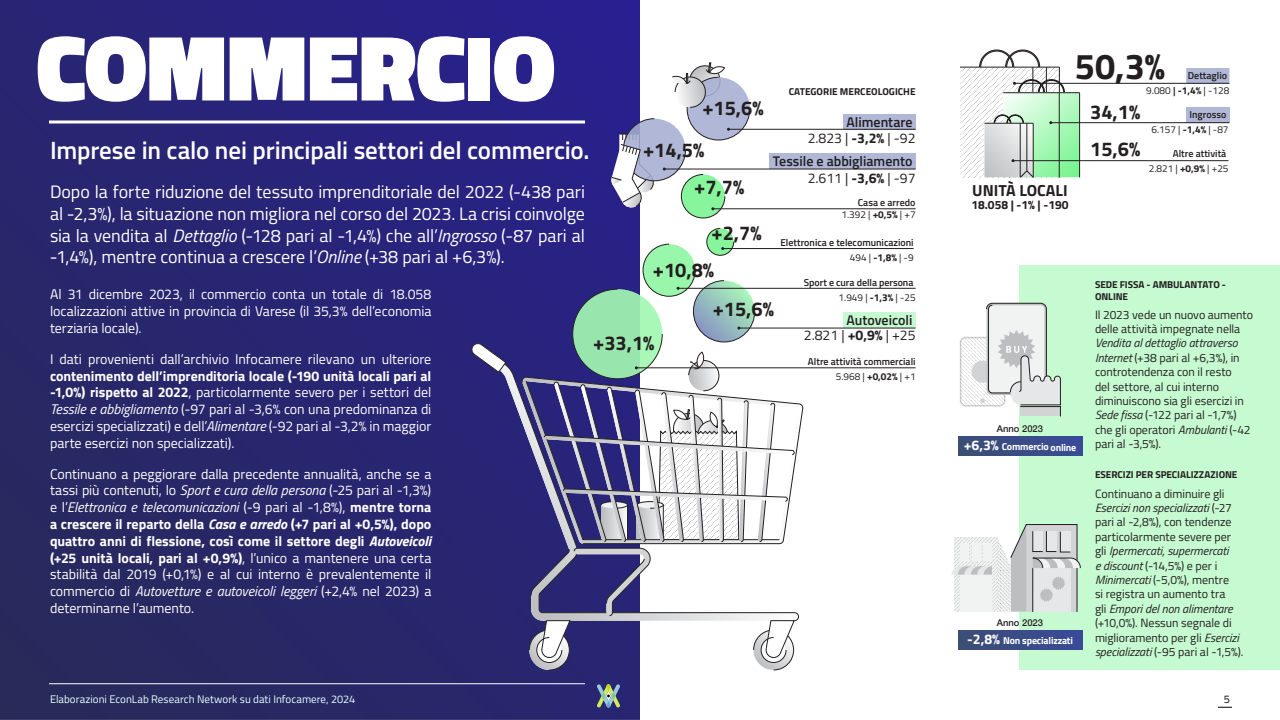
<style>
.page{position:relative;width:1280px;height:720px;background:#fff}
.page>*{position:absolute;margin:0;border:0;box-sizing:border-box;transform-origin:0 0}
.t1{font:900 94px "Titillium Web";letter-spacing:-.005em;color:#fff}
.t2{font:700 36px "Titillium Web";color:#231f20}
.t3{font:600 25px "Titillium Web";letter-spacing:-.005em;color:#fff}
.t4{font:700 20px/41.2px "Titillium Web";color:#231f20}
.t5{font:18px/21.6px "Titillium Web";letter-spacing:-.005em;color:#fff;text-align:justify}
.t6{font:700 16px "Titillium Web";color:#231f20}
.t7{font:14px/16.8px "Titillium Web";letter-spacing:-.005em;color:#fff;text-align:justify}
.t8{font:600 14px/16.8px "Titillium Web";color:#231f20;text-align:right}
.t9{font:12px/14.4px "Titillium Web";letter-spacing:-.005em;color:#231f20}
.t10{font:700 12px "Titillium Web";color:#231f20}
.t11{font:11px "Titillium Web";color:#e9fffd}
.t12{font:11px "Titillium Web";color:#000}
.t13{font:600 10px/15px "Titillium Web";color:#231f20;text-align:right}
.t14{font:700 10px/12px "Titillium Web";letter-spacing:-.005em;color:#231f20}
.t15{font:700 10px "Titillium Web";letter-spacing:-.025em;color:#fff}
.t16{font:10px/15px "Titillium Web";color:#231f20;text-align:right}
.t17{font:500 9.4px "Helvetica Neue";color:#231f20}
.s1{font-weight:400}
.s2{font-weight:700}
.s3{font-style:italic}
.s4{font-weight:700;font-style:italic}
.s5{font-weight:600}
.s6{font-size:14px}
</style>
<div class="page">
<div style="left:0;top:0;width:640px;height:720px;background:linear-gradient(to bottom,#282282,#282960)"></div>
<svg style="left:1218px;top:707px;width:14px;height:1px"></svg>
<hr style="left:49px;top:684px;width:536px;height:1px;background:#fff">
<svg style="left:597px;top:684px;width:23px;height:24px"></svg>
<svg style="left:49px;top:120px;width:536px;height:4px"></svg>
<div style="left:1186px;top:107px;width:43px;height:16px;background:#b0b7d7"></div>
<svg style="left:1186px;top:68px;width:43px;height:16px"></svg>
<svg style="left:843px;top:114px;width:73px;height:15px"></svg>
<div style="left:769px;top:153px;width:147px;height:16px;background:#b0b7d7"></div>
<div style="left:1020px;top:265px;width:260px;height:405px;background:#c6fad0"></div>
<svg style="left:979px;top:49px;width:62px;height:18px"></svg>
<svg style="left:960px;top:68px;width:99px;height:109px"></svg>
<hr style="left:960px;top:67px;width:99px;height:1px;background:#231f20">
<hr style="left:1032px;top:67px;width:1px;height:110px;background:#231f20">
<hr style="left:1059px;top:67px;width:1px;height:110px;background:#231f20">
<div style="left:471px;top:343px;width:325px;height:327px;background:#28266e"></div>
<svg style="left:473px;top:344px;width:326px;height:277px;background:#3a377f"></svg>
<svg style="left:470px;top:342px;width:37px;height:31px"></svg>
<div style="left:843px;top:312px;width:73px;height:16px;background:#c6fad0"></div>
<hr style="left:728px;top:129px;width:188px;height:1px;background:#231f20">
<hr style="left:664px;top:169px;width:252px;height:1px;background:#231f20">
<hr style="left:713px;top:209px;width:203px;height:1px;background:#231f20">
<svg style="left:611px;top:62px;width:140px;height:157px"></svg>
<hr style="left:723px;top:248px;width:191px;height:1px;background:#231f20">
<hr style="left:678px;top:288px;width:238px;height:1px;background:#231f20">
<hr style="left:739px;top:328px;width:177px;height:1px;background:#231f20">
<hr style="left:636px;top:368px;width:280px;height:1px;background:#231f20">
<svg style="left:529px;top:228px;width:266px;height:443px"></svg>
<hr style="left:1014px;top:83px;width:215px;height:1px;background:#231f20">
<hr style="left:1051px;top:122px;width:178px;height:1px;background:#231f20">
<hr style="left:1013px;top:160px;width:216px;height:1px;background:#231f20">
<svg style="left:984px;top:79px;width:97px;height:99px"></svg>
<svg style="left:960px;top:337px;width:45px;height:69px"></svg>
<div style="left:972px;top:361px;width:22px;height:22px;background:#d1d3d4;border-radius:50%"></div>
<svg style="left:980px;top:303px;width:81px;height:114px"></svg>
<svg style="left:954px;top:538px;width:44px;height:74px"></svg>
<svg style="left:998px;top:524px;width:83px;height:89px"></svg>
<div style="left:984px;top:543px;width:8px;height:18px;background:#f1f2f2"></div>
<div style="left:972px;top:543px;width:8px;height:18px;background:#f1f2f2"></div>
<div style="left:960px;top:544px;width:9px;height:17px;background:#f1f2f2"></div>
<div style="left:960px;top:575px;width:32px;height:37px;background:#f1f2f2"></div>
<svg style="left:952px;top:566px;width:40px;height:9px"></svg>
<svg style="left:958px;top:436px;width:124px;height:20px;background:#3a4c85"></svg>
<div style="left:958px;top:630px;width:124px;height:19px;background:linear-gradient(to right,#3b4e74,#394a97)"></div>
<h1 class="t1" style="left:36px;top:-1px;width:521px">COMMERCIO</h1>
<p class="t14" style="left:789px;top:85px;width:128px">CATEGORIE MERCEOLOGICHE</p>
<h3 class="t4" style="left:643px;top:87px;width:122px;text-indent:59px">+15,6% +14,5%</h3>
<h3 class="t4" style="left:694px;top:166px;width:52px">+7,7%</h3>
<h3 class="t4" style="left:653px;top:214px;width:110px;line-height:36.7px;text-indent:59px">+2,7% +10,8%</h3>
<h3 class="t4" style="left:713px;top:288px;width:63px">+15,6%</h3>
<p class="t8" style="left:808px;top:113px;width:109px">Alimentare<br><span class="s1">2.823 |</span> <span class="s2">-3,2%</span> <span class="s1">| -92</span></p>
<p class="t8" style="left:773px;top:152px;width:144px">Tessile e abbigliamento<br><span class="s1">2.611 |</span> <span class="s2">-3,6%</span> <span class="s1">| -97</span></p>
<p class="t13" style="left:841px;top:196px;width:76px;line-height:12px">Casa e arredo<br><span class="s1">1.392 |</span> <span class="s2">+0,5%</span> <span class="s1">| +7</span></p>
<p class="t13" style="left:780px;top:234px;width:135px">Elettronica e telecomunicazioni<br><span class="s1">494 |</span> <span class="s2">-1,8%</span> <span class="s1">| -9</span></p>
<p class="t13" style="left:804px;top:274px;width:113px">Sport e cura della persona<br><span class="s1">1.949 |</span> <span class="s2">-1,3%</span> <span class="s1">| -25</span></p>
<p class="t8" style="left:804px;top:312px;width:113px;line-height:15px">Autoveicoli<br><span class="s1">2.821 |</span> <span class="s2">+0,9%</span> <span class="s1">| +25</span></p>
<p class="t13" style="left:808px;top:354px;width:109px">Altre attività commerciali<br><span class="s1">5.968 |</span> <span class="s2">+0,02%</span> <span class="s1">| +1</span></p>
<h3 class="t3" style="left:50px;top:132px;width:541px">Imprese in calo nei principali settori del commercio.</h3>
<p class="t5" style="left:50px;top:180px;width:537px">Dopo la forte riduzione del tessuto imprenditoriale del 2022 (-438 pari al -2,3%), la situazione non migliora nel corso del 2023. La crisi coinvolge sia la vendita al <span class="s3">Dettaglio</span> (-128 pari al -1,4%) che all’<span class="s3">Ingrosso</span> (-87 pari al -1,4%), mentre continua a crescere l’<span class="s3">Online</span> (+38 pari al +6,3%).</p>
<p class="t7" style="left:50px;top:285px;width:383px">Al 31 dicembre 2023, il commercio conta un totale di 18.058 localizzazioni attive in provincia di Varese (il 35,3% dell’economia terziaria locale).</p>
<p class="t7" style="left:50px;top:350px;width:383px">I dati provenienti dall’archivio Infocamere rilevano un ulteriore</p>
<p class="t7" style="left:50px;top:367px;width:383px"><span class="s2">contenimento dell’imprenditoria locale (-190 unità locali pari al -1,0%) rispetto al 2022</span>, particolarmente severo per i settori del <span class="s3">Tessile e abbigliamento</span> (-97 pari al -3,6% con una predominanza di esercizi specializzati) e dell’<span class="s3">Alimentare</span> (-92 pari al -3,2% in maggior parte esercizi non specializzati).</p>
<p class="t7" style="left:50px;top:465px;width:383px">Continuano a peggiorare dalla precedente annualità, anche se a tassi più contenuti, lo <span class="s3">Sport e cura della persona</span> (-25 pari al -1,3%) e l’<span class="s3">Elettronica e telecomunicazioni</span> (-9 pari al -1,8%), <span class="s2">mentre torna a crescere il reparto della</span> <span class="s4">Casa e arredo</span> <span class="s2">(+7 pari al +0,5%), dopo quattro anni di flessione, così come il settore degli</span> <span class="s4">Autoveicoli </span><span class="s2">(+25 unità locali, pari al +0,9%)</span>, l’unico a mantenere una certa stabilità dal 2019 (+0,1%) e al cui interno è prevalentemente il commercio di <span class="s3">Autovetture e autoveicoli leggeri</span> (+2,4% nel 2023) a determinarne l’aumento.</p>
<h3 class="t4" style="left:593px;top:321px;width:63px">+33,1%</h3>
<p class="t6" style="left:972px;top:178px;width:97px">UNITÀ LOCALI</p>
<p class="t10" style="left:971px;top:196px;width:99px">18.058 | -1% | -190</p>
<h2 class="t2" style="left:1075px;top:39px;width:92px">50,3%</h2>
<p class="t13" style="left:1146px;top:68px;width:85px">Dettaglio<br><span class="s1">9.080</span> | <span class="s2">-1,4%</span> <span class="s1">| -128</span></p>
<p class="t16" style="left:1152px;top:107px;width:79px"><span class="s5">Ingrosso<br></span>6.157 | <span class="s2">-1,4%</span> | -87</p>
<p class="t13" style="left:1149px;top:146px;width:81px">Altre attività<br><span class="s1">2.821 |</span> <span class="s2">+0,9%</span> <span class="s1">| +25</span></p>
<h3 class="t4" style="left:1090px;top:92px;width:52px;line-height:37.7px">34,1%<br>15,6%</h3>
<p class="t14" style="left:1095px;top:278px;width:133px">SEDE FISSA - AMBULANTATO -<br>ONLINE</p>
<p class="t17" style="left:997px;top:421px;width:48px">Anno 2023</p>
<p class="t15" style="left:964px;top:439px;width:114px"><span class="s6">+6,3%</span> Commercio online</p>
<p class="t17" style="left:997px;top:615px;width:48px">Anno 2023</p>
<p class="t15" style="left:967px;top:633px;width:107px"><span class="s6">-2,8%</span> Non specializzati</p>
<p class="t9" style="left:1095px;top:307px;width:160px">Il 2023 vede un nuovo aumento delle attività impegnate nella</p>
<p class="t9" style="left:1095px;top:335px;width:157px"><span class="s3">Vendita al dettaglio attraverso<br>Internet</span> (+38 pari al +6,3%), in controtendenza con il resto<br>del settore, al cui interno diminuiscono sia gli esercizi in<br><span class="s3">Sede fissa</span> (-122 pari al -1,7%) che gli operatori <span class="s3">Ambulanti</span> (-42 pari al -3,5%).</p>
<p class="t9" style="left:1095px;top:486px;width:150px">Continuano a diminuire gli<br><span class="s3">Esercizi non specializzati</span> (-27 pari al -2,8%), con tendenze particolarmente severe per gli <span class="s3">Ipermercati, supermercati<br>e discount</span> (-14,5%) e per i<br><span class="s3">Minimercati</span> (-5,0%), mentre<br>si registra un aumento tra<br>gli <span class="s3">Empori del non alimentare </span>(+10,0%). Nessun segnale di miglioramento per gli <span class="s3">Esercizi specializzati</span> (-95 pari al -1,5%).</p>
<p class="t14" style="left:1095px;top:468px;width:144px">ESERCIZI PER SPECIALIZZAZIONE</p>
<p class="t11" style="left:50px;top:691px;width:307px">Elaborazioni EconLab Research Network su dati Infocamere, 2024</p>
<p class="t12" style="left:1224px;top:691px;width:8px">5</p>
</div>
